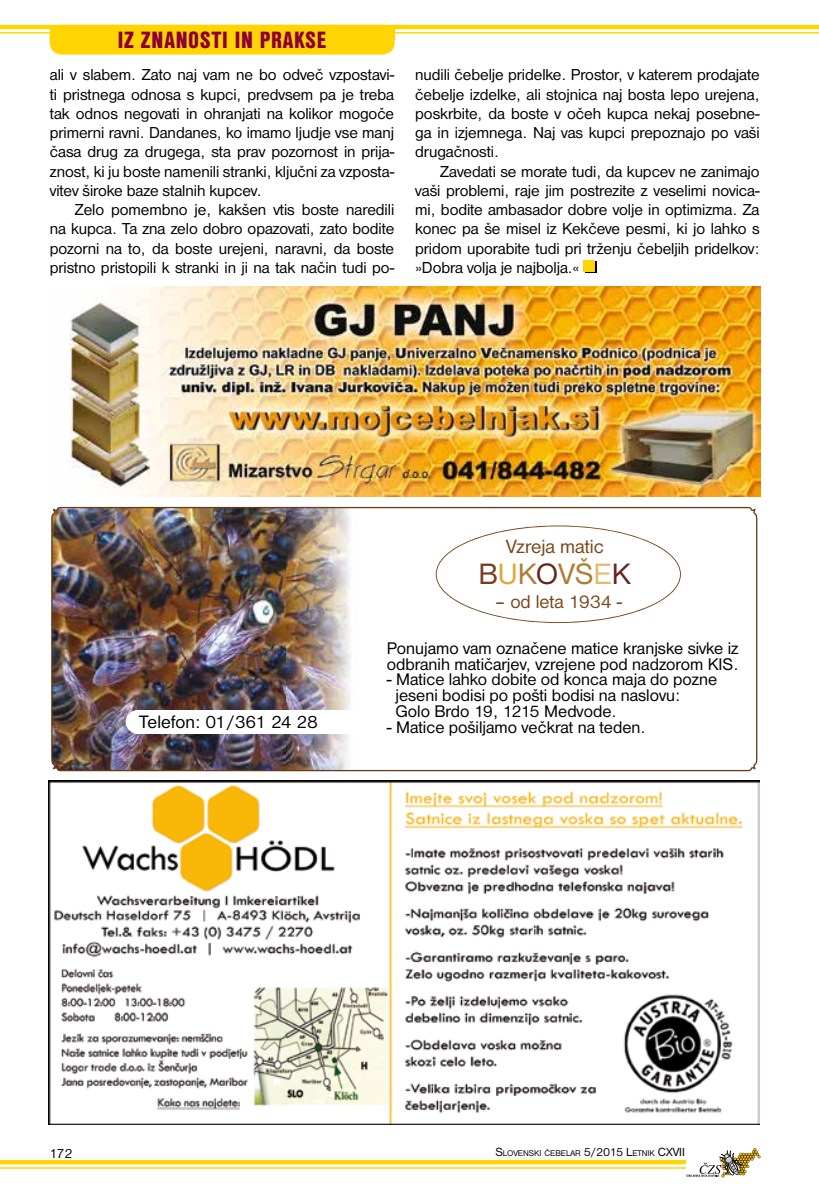
<style>
.page{position:relative;width:819px;height:1191px;background:#fff}
.page>*{position:absolute;margin:0;border:0;box-sizing:border-box;transform-origin:0 0}
.t1{font:30.62px "Nimbus Sans DOT";color:#af7d35}
.t2{font:24.5px "Nimbus Sans DOT Blac Cond";letter-spacing:.03em;color:#8d0037}
.t3{font:19.95px "Nimbus Sans DOT";color:#78471b}
.t4{font:19.25px "Nimbus Sans DOT";color:#78471b}
.t5{font:18.72px "Nimbus Sans DOT";color:#000}
.t6{font:17.5px/15.8px "Nimbus Sans DOT";color:#000}
.t7{font:16.45px/19.2px "Nimbus Sans DOT";letter-spacing:-.005em;color:#000;text-align:justify}
.t8{font:14px "Nimbus Sans DOT";color:#000}
.t9{font:8.58px "Nimbus Sans DOT";color:#000}
.s1{color:#763d22}
.s2{color:#e0a73b}
.s3{color:#65251e}
.s4{color:#e4bb70}
.s5{font-size:12.25px}
</style>
<div class="page">
<hr style="left:0;top:1160px;width:752px;height:4px;background:#ffd400">
<hr style="left:0;top:1167px;width:752px;height:1px;background:#ffd400">
<div style="left:50px;top:25px;width:344px;height:30px;background:#ffd400;border-radius:12px"></div>
<hr style="left:0;top:25px;width:819px;height:4px;background:#ffd400">
<hr style="left:0;top:32px;width:819px;height:2px;background:#ffd400">
<div style="left:50px;top:25px;width:344px;height:15px;background:#ffd400"></div>
<svg style="left:686px;top:1148px;width:74px;height:29px"></svg>
<img style="left:49px;top:781px;width:710px;height:343px">
<img style="left:51px;top:507px;width:706px;height:264px">
<div style="left:126px;top:710px;width:23px;height:23px;background:#fff;border-radius:50%"></div>
<img style="left:69px;top:286px;width:691px;height:210px">
<div style="left:585px;top:262px;width:11px;height:11px;background:#ffd400"></div>
<div style="left:583px;top:260px;width:11px;height:12px;background:#ffd400"></div>
<h2 class="t2" style="left:118px;top:26px;width:210px">IZ ZNANOSTI IN PRAKSE</h2>
<p class="t7" style="left:50px;top:66px;width:346px">ali v slabem. Zato naj vam ne bo odveč vzpostavi&shy;ti pristnega odnosa s kupci, predvsem pa je treba tak odnos negovati in ohranjati na kolikor mogoče primerni ravni. Dandanes, ko imamo ljudje vse manj časa drug za drugega, sta prav pozornost in prija&shy;znost, ki ju boste namenili stranki, ključni za vzposta&shy;vitev široke baze stalnih kupcev.</p>
<p class="t7" style="left:50px;top:200px;width:346px;text-indent:25px">Zelo pomembno je, kakšen vtis boste naredili na kupca. Ta zna zelo dobro opazovati, zato bodite pozorni na to, da boste urejeni, naravni, da boste pristno pristopili k stranki in ji na tak način tudi po-</p>
<p class="t7" style="left:415px;top:66px;width:346px">nudili čebelje pridelke. Prostor, v katerem prodajate čebelje izdelke, ali stojnica naj bosta lepo urejena, poskrbite, da boste v očeh kupca nekaj posebne&shy;ga in izjemnega. Naj vas kupci prepoznajo po vaši drugačnosti.</p>
<p class="t7" style="left:415px;top:162px;width:346px;text-indent:25px">Zavedati se morate tudi, da kupcev ne zanimajo vaši problemi, raje jim postrezite z veselimi novica&shy;mi, bodite ambasador dobre volje in optimizma. Za konec pa še misel iz Kekčeve pesmi, ki jo lahko s pridom uporabite tudi pri trženju čebeljih pridelkov: »Dobra volja je najbolja.«</p>
<p class="t3" style="left:506px;top:535px;width:99px">Vzreja matic</p>
<h1 class="t1" style="left:478px;top:557px;width:154px"><span class="s1">B</span><span class="s2">U</span>K<span class="s3">O</span>VŠ<span class="s4">E</span><span class="s3">K</span></h1>
<p class="t4" style="left:494px;top:591px;width:129px">– od leta 1934 -</p>
<p class="t5" style="left:139px;top:711px;width:180px">Telefon: 01/361 24 28</p>
<p class="t6" style="left:387px;top:640px;width:353px">Ponujamo vam označene matice kranjske sivke iz odbranih matičarjev, vzrejene pod nadzorom KIS.</p>
<p class="t6" style="left:395px;top:672px;width:323px;text-indent:-9px">- Matice lahko dobite od konca maja do pozne jeseni bodisi po pošti bodisi na naslovu:<br>Golo Brdo 19, 1215 Medvode.</p>
<p class="t6" style="left:387px;top:719px;width:260px">- Matice pošiljamo večkrat na teden.</p>
<p class="t8" style="left:50px;top:1145px;width:24px">172</p>
<p class="t9" style="left:495px;top:1148px;width:191px"><span class="s5">S</span>LOVENSKI ČEBELAR <span class="s5">5/2015 L</span>ETNIK <span class="s5">CXVII</span></p>
</div>
